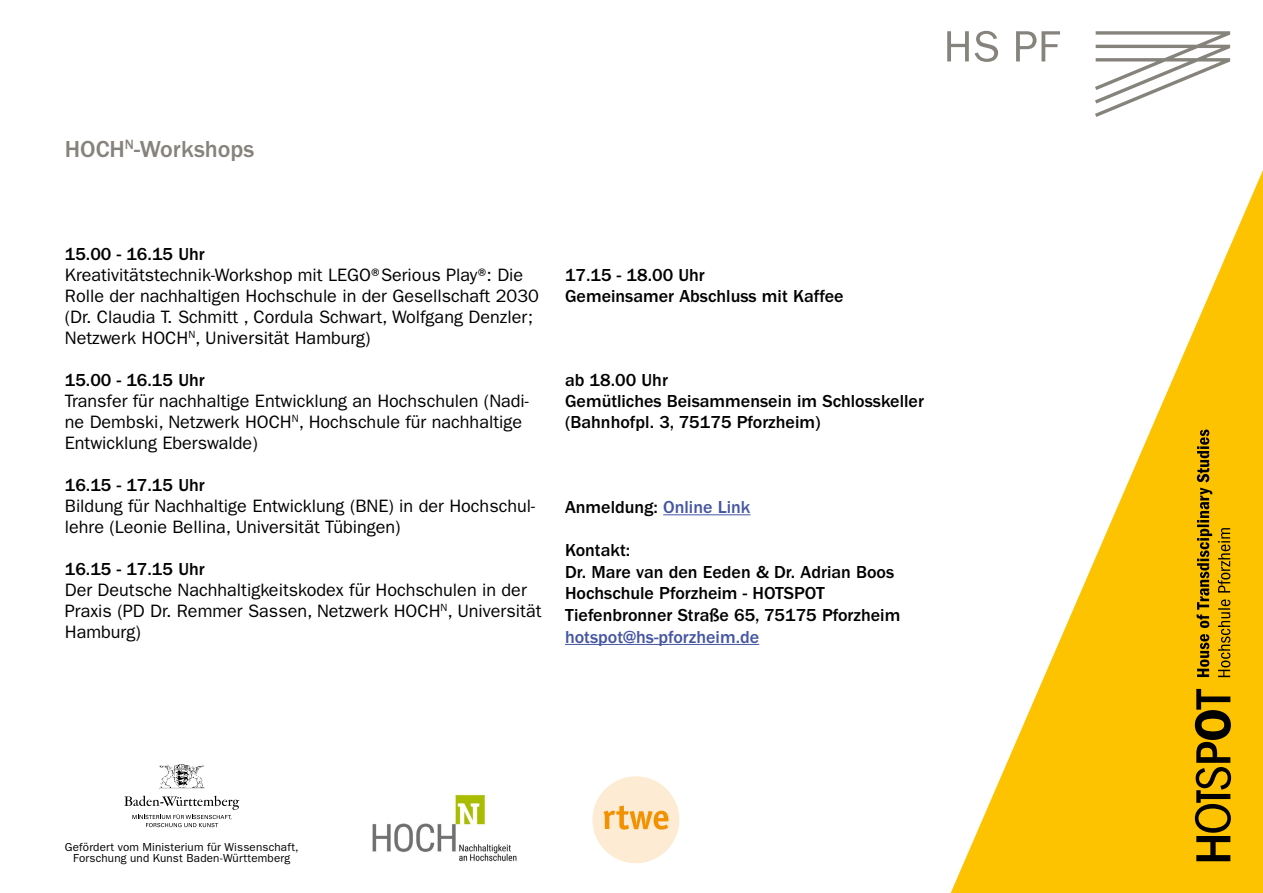
<style>
.page{position:relative;width:1263px;height:893px;background:#fff}
.page>*{position:absolute;margin:0;border:0;box-sizing:border-box;transform-origin:0 0}
.t1{font:500 24px "ITC Franklin Gothic Std";color:#86827c}
.t2{font:18px/21px "ITC Franklin Gothic Std";color:#000}
.t3{font:500 18px/21px "ITC Franklin Gothic Std";color:#000}
.t4{font:500 18px "ITC Franklin Gothic Std";color:#4556a2}
.t5{font:11.7px/11.2px "ITC Franklin Gothic Std";letter-spacing:.015em;color:#000;text-align:center}
.s1{color:#4556a2}
</style>
<div class="page">
<svg style="left:951px;top:170px;width:312px;height:723px"></svg>
<svg style="left:947px;top:31px;width:283px;height:86px"></svg>
<svg style="left:1195px;top:689px;width:36px;height:172px"></svg>
<svg style="left:1196px;top:429px;width:34px;height:248px"></svg>
<hr style="left:663px;top:514px;width:87px;height:1px;background:#4556a2">
<hr style="left:565px;top:644px;width:194px;height:1px;background:#4556a2">
<img style="left:372px;top:794px;width:145px;height:68px">
<div style="left:592px;top:776px;width:87px;height:87px;background:#feebd3;border-radius:50%"></div>
<svg style="left:604px;top:806px;width:64px;height:24px"></svg>
<img style="left:159px;top:764px;width:46px;height:25px">
<svg style="left:124px;top:796px;width:115px;height:31px"></svg>
<h1 class="t1" style="left:65px;top:135px;width:191px">HOCH<sup>N</sup>-Workshops</h1>
<p class="t3" style="left:65px;top:244px;width:141px">15.00 - 16.15 Uhr</p>
<p class="t2" style="left:65px;top:265px;width:476px">Kreativitätstechnik-Workshop mit LEGO®Serious Play®: Die Rolle der nachhaltigen Hochschule in der Gesellschaft 2030 (Dr. Claudia T. Schmitt , Cordula Schwart, Wolfgang Denzler; Netzwerk HOCH<sup>N</sup>, Universität Hamburg)</p>
<p class="t3" style="left:65px;top:370px;width:141px">15.00 - 16.15 Uhr</p>
<p class="t2" style="left:65px;top:391px;width:466px">Transfer für nachhaltige Entwicklung an Hochschulen (Nadi&shy;ne Dembski, Netzwerk HOCH<sup>N</sup>, Hochschule für nachhaltige<br>Entwicklung Eberswalde)</p>
<p class="t3" style="left:65px;top:475px;width:141px">16.15 - 17.15 Uhr</p>
<p class="t2" style="left:65px;top:496px;width:472px">Bildung für Nachhaltige Entwicklung (BNE) in der Hochschul&shy;lehre (Leonie Bellina, Universität Tübingen)</p>
<p class="t3" style="left:65px;top:559px;width:141px">16.15 - 17.15 Uhr</p>
<p class="t2" style="left:65px;top:580px;width:478px">Der Deutsche Nachhaltigkeitskodex für Hochschulen in der<br>Praxis (PD Dr. Remmer Sassen, Netzwerk HOCH<sup>N</sup>, Universität<br>Hamburg)</p>
<p class="t3" style="left:565px;top:265px;width:280px">17.15 - 18.00 Uhr<br>Gemeinsamer Abschluss mit Kaffee</p>
<p class="t3" style="left:565px;top:370px;width:360px">ab 18.00 Uhr<br>Gemütliches Beisammensein im Schlosskeller (Bahnhofpl. 3, 75175 Pforzheim)</p>
<p class="t3" style="left:565px;top:497px;width:187px">Anmeldung: <span class="s1">Online Link</span></p>
<p class="t3" style="left:565px;top:540px;width:337px;line-height:21.6px">Kontakt:<br>Dr. Mare van den Eeden &amp; Dr. Adrian Boos<br>Hochschule Pforzheim - HOTSPOT<br>Tiefenbronner Straße 65, 75175 Pforzheim</p>
<p class="t4" style="left:565px;top:627px;width:196px">hotspot@hs-pforzheim.de</p>
<p class="t5" style="left:65px;top:841px;width:235px">Gefördert vom Ministerium für Wissenschaft,<br>Forschung und Kunst Baden-Württemberg</p>
</div>
